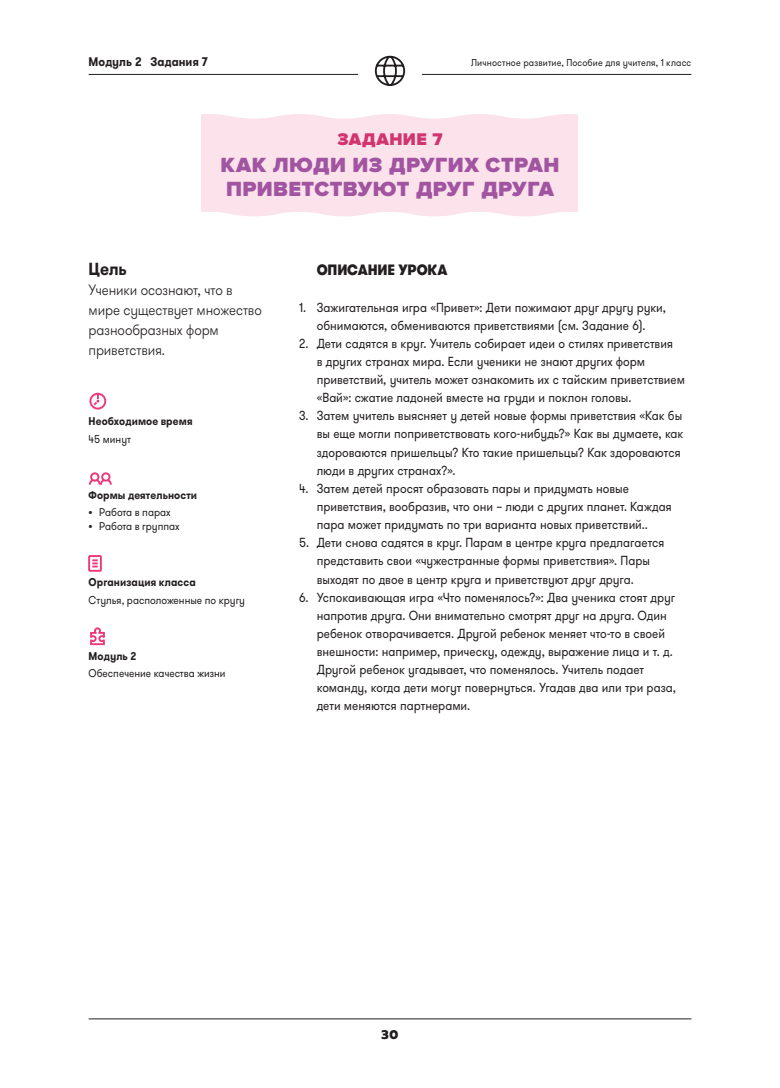
<style>
.page{position:relative;width:780px;height:1088px;background:#fff}
.page>*{position:absolute;margin:0;border:0;box-sizing:border-box;transform-origin:0 0}
.t1{font:900 21.25px/23.8px "Proxima Nova";letter-spacing:.02em;color:#a155a0}
.t2{font:900 17.5px "Proxima Nova";letter-spacing:.025em;color:#d03570}
.t3{font:700 17.5px "GT Walsheim Pro";color:#231f20;scale:.9 1}
.t4{font:300 15px/20px "GT Walsheim Pro";letter-spacing:-.01em;color:#231f20;scale:.9 1}
.t5{font:900 15px "GT Walsheim Pro";letter-spacing:-.005em;color:#231f20;scale:.9 1}
.t6{font:13.12px/18.1px "GT Walsheim Pro";color:#231f20;scale:.9 1}
.t7{font:700 12.5px "GT Walsheim Pro";letter-spacing:.005em;color:#231f20;scale:.9 1}
.t8{font:800 12.5px "Prompt";color:#231f20}
.t9{font:11.25px "GT Walsheim Pro";color:#231f20;scale:.9 1}
.t10{font:700 11.25px "GT Walsheim Pro";letter-spacing:.01em;color:#231f20;scale:.9 1}
.t11{font:10px "GT Walsheim Pro";letter-spacing:.01em;color:#231f20;scale:.9 1}
.s1{font-weight:700}
</style>
<div class="page">
<div style="left:201px;top:114px;width:376px;height:102px;background:#fbe2eb"></div>
<hr style="left:89px;top:1018px;width:602px;height:1px;background:#231f20">
<hr style="left:89px;top:74px;width:269px;height:1px;background:#231f20">
<hr style="left:422px;top:74px;width:269px;height:1px;background:#231f20">
<svg style="left:374px;top:55px;width:32px;height:31px"></svg>
<svg style="left:89px;top:393px;width:17px;height:16px"></svg>
<div style="left:101px;top:472px;width:9px;height:10px;border:2px solid #ee3678;border-radius:50%"></div>
<svg style="left:88px;top:478px;width:24px;height:7px"></svg>
<div style="left:91px;top:473px;width:7px;height:8px;background:#fff;border-radius:50%"></div>
<div style="left:90px;top:472px;width:9px;height:10px;border:2px solid #ee3678;border-radius:50%"></div>
<div style="left:88px;top:555px;width:14px;height:17px;border:2px solid #ee3678"></div>
<svg style="left:92px;top:559px;width:6px;height:8px"></svg>
<svg style="left:90px;top:627px;width:15px;height:19px"></svg>
<p class="t7" style="left:89px;top:54px;width:134px">Модуль 2 Задания 7</p>
<p class="t11" style="left:471px;top:56px;width:246px">Личностное развитие, Пособие для учителя, 1 класс</p>
<h2 class="t2" style="left:337px;top:129px;width:106px">ЗАДАНИЕ 7</h2>
<h1 class="t1" style="left:220px;top:154px;width:340px">КАК ЛЮДИ ИЗ ДРУГИХ СТРАН<br>ПРИВЕТСТВУЮТ ДРУГ ДРУГА</h1>
<h2 class="t3" style="left:89px;top:258px;width:44px">Цель</h2>
<p class="t4" style="left:89px;top:280px;width:194px">Ученики осознают, что в мире существует множество разнообразных форм приветствия.</p>
<p class="t10" style="left:89px;top:414px;width:117px">Необходимое время</p>
<p class="t9" style="left:89px;top:432px;width:49px">45 минут</p>
<p class="t10" style="left:89px;top:488px;width:122px">Формы деятельности</p>
<p class="t9" style="left:89px;top:505px;width:93px"><span class="s1">•</span> Работа в парах</p>
<p class="t9" style="left:89px;top:519px;width:103px"><span class="s1">•</span> Работа в группах</p>
<p class="t10" style="left:89px;top:575px;width:121px">Организация класса</p>
<p class="t9" style="left:89px;top:592px;width:175px">Стулья, расположенные по кругу</p>
<p class="t10" style="left:89px;top:648px;width:54px">Модуль 2</p>
<p class="t9" style="left:89px;top:666px;width:154px">Обеспечение качества жизни</p>
<p class="t5" style="left:317px;top:260px;width:147px">ОПИСАНИЕ УРОКА</p>
<p class="t6" style="left:299px;top:298px;width:409px;text-align:center">1. Зажигательная игра «Привет»: Дети пожимают друг другу руки, обнимаются, обмениваются приветствиями (см. Задание 6).</p>
<p class="t6" style="left:317px;top:334px;width:411px;text-indent:-18px">2. Дети садятся в круг. Учитель собирает идеи о стилях приветствия<br>в других странах мира. Если ученики не знают других форм приветствий, учитель может ознакомить их с тайским приветствием «Вай»: сжатие ладоней вместе на груди и поклон головы.</p>
<p class="t6" style="left:317px;top:407px;width:409px;text-indent:-18px">3. Затем учитель выясняет у детей новые формы приветствия «Как бы вы еще могли поприветствовать кого-нибудь?» Как вы думаете, как здороваются пришельцы? Кто такие пришельцы? Как здороваются люди в других странах?».</p>
<p class="t6" style="left:317px;top:479px;width:396px;text-indent:-18px">4. Затем детей просят образовать пары и придумать новые приветствия, вообразив, что они – люди с других планет. Каждая пара может придумать по три варианта новых приветствий..</p>
<p class="t6" style="left:317px;top:534px;width:388px;text-indent:-18px">5. Дети снова садятся в круг. Парам в центре круга предлагается представить свои «чужестранные формы приветствия». Пары выходят по двое в центр круга и приветствуют друг друга.</p>
<p class="t6" style="left:317px;top:588px;width:401px;text-indent:-18px">6. Успокаивающая игра «Что поменялось?»: Два ученика стоят друг напротив друга. Они внимательно смотрят друг на друга. Один ребенок отворачивается. Другой ребенок меняет что-то в своей внешности: например, прическу, одежду, выражение лица и т. д.<br>Другой ребенок угадывает, что поменялось. Учитель подает команду, когда дети могут повернуться. Угадав два или три раза, дети меняются партнерами.</p>
<p class="t8" style="left:381px;top:1025px;width:18px">30</p>
</div>
